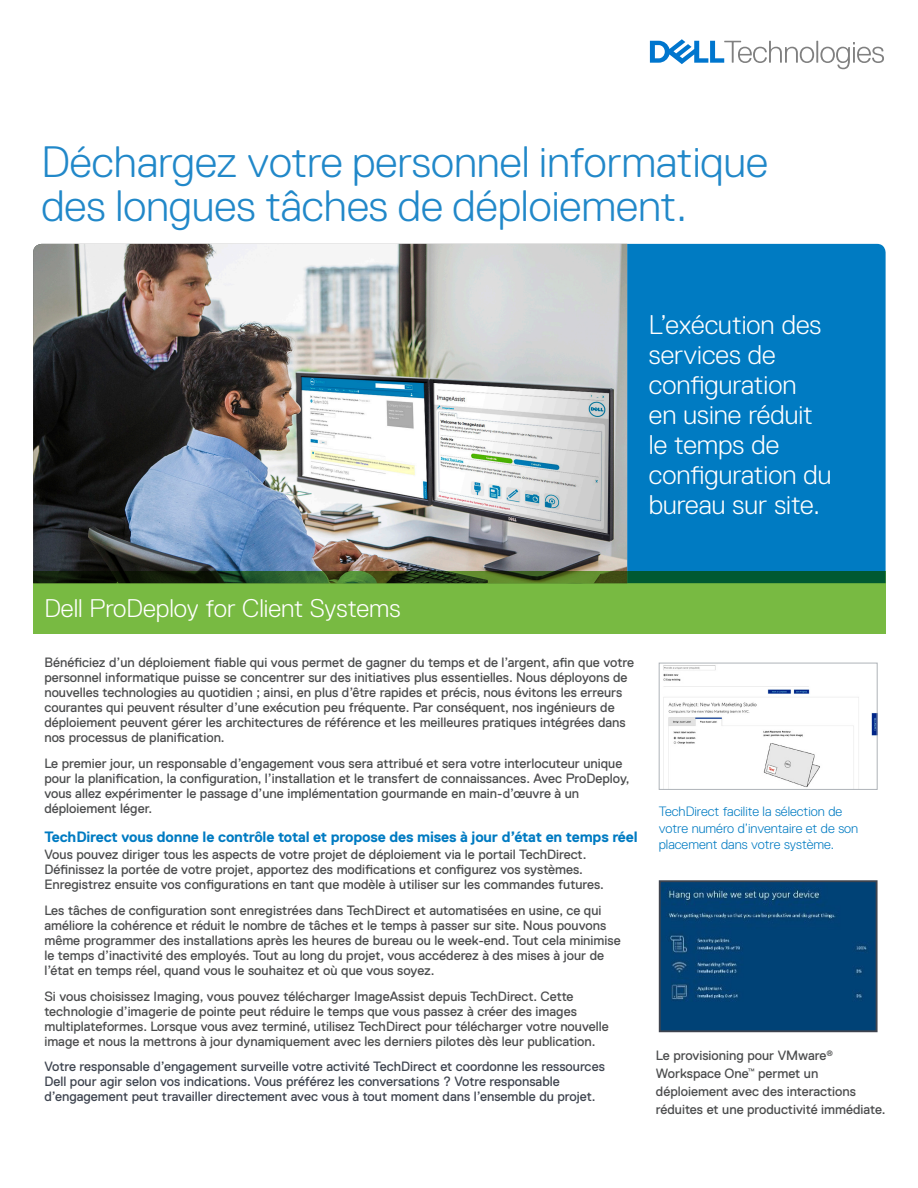
<style>
.page{position:relative;width:918px;height:1188px;background:#fff}
.page>*{position:absolute;margin:0;border:0;box-sizing:border-box;transform-origin:0 0}
.Document_Title{font:300 43.95px/44px "Dell Replica";color:#2188c9}
.Body_Copy{font:300 27px/30px "Dell Replica";color:#fff}
.Body_Heading{font:300 25.5px "Dell Replica";color:#fff}
.Body_Heading-2{font:700 15px "Dell Replica";letter-spacing:-.01em;color:#007bc2}
.Body_Copy-2{font:13.5px/15px "Dell Replica";color:#4b4c4d}
.Body_Heading-3{font:13.5px/15px "Dell Replica";color:#3e444f}
.Body_Copy-3{font:300 13.5px/16.5px "Dell Replica";color:#007bc2}
</style>
<div class="page">
<img style="left:33px;top:244px;width:594px;height:327px">
<div style="left:627px;top:244px;width:259px;height:327px;background:#007bc2"></div>
<svg style="left:33px;top:571px;width:853px;height:63px;background:#66a43b"></svg>
<img style="left:663px;top:665px;width:213px;height:123px">
<div style="left:659px;top:663px;width:219px;height:127px;border:1px solid #aeb3b8"></div>
<img style="left:662px;top:883px;width:213px;height:146px">
<div style="left:659px;top:880px;width:219px;height:152px;border:2px solid #3e444f"></div>
<svg style="left:650px;top:39px;width:234px;height:30px"></svg>
<p class="Document_Title" style="left:41px;top:140px;width:728px">Déchargez votre personnel informatique des longues tâches de déploiement.</p>
<p class="Body_Copy" style="left:649px;top:310px;width:184px">L’exécution des services de configuration<br>en usine réduit le temps de configuration du bureau sur site.</p>
<p class="Body_Heading" style="left:44px;top:594px;width:358px">Dell ProDeploy for Client Systems</p>
<p class="Body_Copy-2" style="left:44px;top:655px;width:591px">Bénéficiez d’un déploiement fiable qui vous permet de gagner du temps et de l’argent, afin que votre personnel informatique puisse se concentrer sur des initiatives plus essentielles. Nous déployons de nouvelles technologies au quotidien ; ainsi, en plus d’être rapides et précis, nous évitons les erreurs courantes qui peuvent résulter d’une exécution peu fréquente. Par conséquent, nos ingénieurs de déploiement peuvent gérer les architectures de référence et les meilleures pratiques intégrées dans nos processus de planification.</p>
<p class="Body_Copy-2" style="left:44px;top:756px;width:587px">Le premier jour, un responsable d’engagement vous sera attribué et sera votre interlocuteur unique pour la planification, la configuration, l’installation et le transfert de connaissances. Avec ProDeploy, vous allez expérimenter le passage d’une implémentation gourmande en main-d’œuvre à un déploiement léger.</p>
<p class="Body_Heading-2" style="left:44px;top:828px;width:595px">TechDirect vous donne le contrôle total et propose des mises à jour d’état en temps réel</p>
<p class="Body_Copy-2" style="left:44px;top:847px;width:561px">Vous pouvez diriger tous les aspects de votre projet de déploiement via le portail TechDirect.<br>Définissez la portée de votre projet, apportez des modifications et configurez vos systèmes.<br>Enregistrez ensuite vos configurations en tant que modèle à utiliser sur les commandes futures.</p>
<p class="Body_Copy-2" style="left:44px;top:903px;width:578px">Les tâches de configuration sont enregistrées dans TechDirect et automatisées en usine, ce qui améliore la cohérence et réduit le nombre de tâches et le temps à passer sur site. Nous pouvons même programmer des installations après les heures de bureau ou le week-end. Tout cela minimise le temps d’inactivité des employés. Tout au long du projet, vous accéderez à des mises à jour de l’état en temps réel, quand vous le souhaitez et où que vous soyez.</p>
<p class="Body_Copy-2" style="left:44px;top:988px;width:566px">Si vous choisissez Imaging, vous pouvez télécharger ImageAssist depuis TechDirect. Cette technologie d’imagerie de pointe peut réduire le temps que vous passez à créer des images multiplateformes. Lorsque vous avez terminé, utilisez TechDirect pour télécharger votre nouvelle image et nous la mettrons à jour dynamiquement avec les derniers pilotes dès leur publication.</p>
<p class="Body_Heading-3" style="left:44px;top:1059px;width:562px">Votre responsable d’engagement surveille votre activité TechDirect et coordonne les ressources<br>Dell pour agir selon vos indications. Vous préférez les conversations ? Votre responsable d’engagement peut travailler directement avec vous à tout moment dans l’ensemble du projet.</p>
<p class="Body_Copy-3" style="left:659px;top:803px;width:201px">TechDirect facilite la sélection de votre numéro d’inventaire et de son placement dans votre système.</p>
<p class="Body_Copy-2" style="left:656px;top:1047px;width:231px;line-height:18px">Le provisioning pour VMware<sup>®<br></sup>Workspace One<sup>™</sup> permet un déploiement avec des interactions réduites et une productivité immédiate.</p>
</div>
